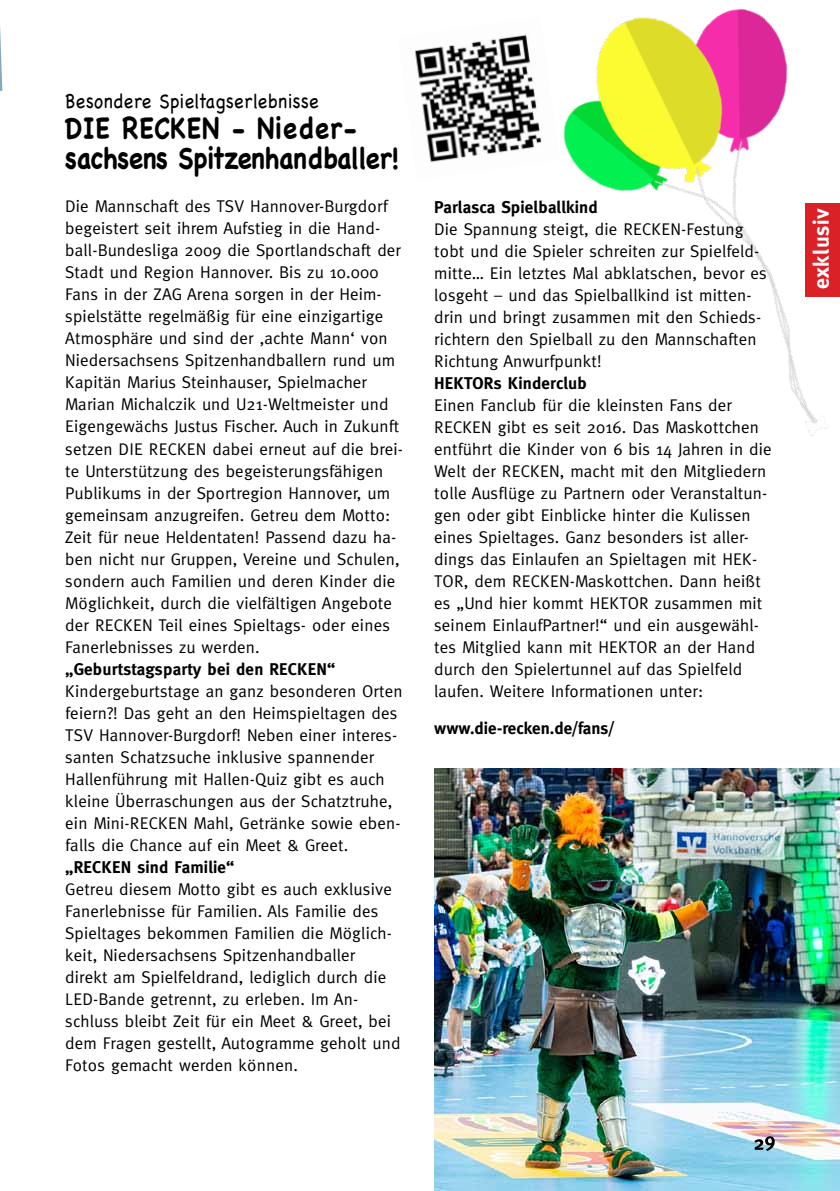
<style>
.page{position:relative;width:840px;height:1191px;background:#fff}
.page>*{position:absolute;margin:0;border:0;box-sizing:border-box;transform-origin:0 0}
.t1{font:700 29.8px/30px "Chalkboard";letter-spacing:-.015em;color:#000;scale:.87 1}
.t2{font:700 22px "Meta Plus";letter-spacing:.03em;color:#fff}
.t3{font:20.8px "Chalkboard";letter-spacing:.02em;color:#000;scale:.87 1}
.t4{font:17px/22px "Meta Plus";letter-spacing:.01em;color:#000}
.t5{font:700 17px "Meta Plus";letter-spacing:.01em;color:#000}
</style>
<div class="page">
<img style="left:563px;top:8px;width:276px;height:428px">
<img style="left:434px;top:768px;width:405px;height:423px">
<svg style="left:753px;top:1136px;width:21px;height:15px"></svg>
<div style="left:805px;top:203px;width:34px;height:93px;background:#da2128"></div>
<img style="left:414px;top:34px;width:128px;height:129px">
<img style="left:0;top:26px;width:3px;height:65px">
<p class="t3" style="left:65px;top:89px;width:292px">Besondere Spieltagserlebnisse</p>
<h1 class="t1" style="left:65px;top:113px;width:385px">DIE RECKEN - Nieder&shy;sachsens Spitzenhandballer!</h1>
<p class="t4" style="left:65px;top:195px;width:339px">Die Mannschaft des TSV Hannover-Burgdorf begeistert seit ihrem Aufstieg in die Hand&shy;ball-Bundesliga 2009 die Sportlandschaft der Stadt und Region Hannover. Bis zu 10.000<br>Fans in der ZAG Arena sorgen in der Heim&shy;spielstätte regelmäßig für eine einzigartige Atmosphäre und sind der ‚achte Mann‘ von Niedersachsens Spitzenhandballern rund um Kapitän Marius Steinhauser, Spielmacher Marian Michalczik und U21-Weltmeister und Eigengewächs Justus Fischer. Auch in Zukunft setzen DIE RECKEN dabei erneut auf die brei&shy;te Unterstützung des begeisterungsfähigen Publikums in der Sportregion Hannover, um gemeinsam anzugreifen. Getreu dem Motto:<br>Zeit für neue Heldentaten! Passend dazu ha&shy;ben nicht nur Gruppen, Vereine und Schulen, sondern auch Familien und deren Kinder die Möglichkeit, durch die vielfältigen Angebote der RECKEN Teil eines Spieltags- oder eines Fanerlebnisses zu werden.</p>
<p class="t5" style="left:65px;top:659px;width:271px">„Geburtstagsparty bei den RECKEN“</p>
<p class="t4" style="left:65px;top:679px;width:339px">Kindergeburtstage an ganz besonderen Orten feiern?! Das geht an den Heimspieltagen des TSV Hannover-Burgdorf! Neben einer interes&shy;santen Schatzsuche inklusive spannender Hallenführung mit Hallen-Quiz gibt es auch kleine Überraschungen aus der Schatztruhe, ein Mini-RECKEN Mahl, Getränke sowie eben&shy;falls die Chance auf ein Meet &amp; Greet.</p>
<p class="t5" style="left:65px;top:857px;width:171px">„RECKEN sind Familie“</p>
<p class="t4" style="left:65px;top:877px;width:336px">Getreu diesem Motto gibt es auch exklusive Fanerlebnisse für Familien. Als Familie des Spieltages bekommen Familien die Möglich&shy;keit, Niedersachsens Spitzenhandballer direkt am Spielfeldrand, lediglich durch die LED-Bande getrennt, zu erleben. Im An&shy;schluss bleibt Zeit für ein Meet &amp; Greet, bei dem Fragen gestellt, Autogramme geholt und Fotos gemacht werden können.</p>
<p class="t5" style="left:434px;top:197px;width:165px">Parlasca Spielballkind</p>
<p class="t4" style="left:434px;top:218px;width:334px">Die Spannung steigt, die RECKEN-Festung tobt und die Spieler schreiten zur Spielfeld&shy;mitte… Ein letztes Mal abklatschen, bevor es losgeht – und das Spielballkind ist mitten&shy;drin und bringt zusammen mit den Schieds&shy;richtern den Spielball zu den Mannschaften Richtung Anwurfpunkt!</p>
<p class="t5" style="left:434px;top:373px;width:154px">HEKTORs Kinderclub</p>
<p class="t4" style="left:434px;top:394px;width:339px">Einen Fanclub für die kleinsten Fans der RECKEN gibt es seit 2016. Das Maskottchen entführt die Kinder von 6 bis 14 Jahren in die Welt der RECKEN, macht mit den Mitgliedern tolle Ausflüge zu Partnern oder Veranstaltun&shy;gen oder gibt Einblicke hinter die Kulissen eines Spieltages. Ganz besonders ist aller&shy;dings das Einlaufen an Spieltagen mit HEK-TOR, dem RECKEN-Maskottchen. Dann heißt es „Und hier kommt HEKTOR zusammen mit seinem EinlaufPartner!“ und ein ausgewähl&shy;tes Mitglied kann mit HEKTOR an der Hand durch den Spielertunnel auf das Spielfeld laufen. Weitere Informationen unter:</p>
<p class="t5" style="left:434px;top:718px;width:181px">www.die-recken.de/fans/</p>
<p class="t2" style="left:807px;top:289px;width:83px;rotate:-90deg">exklusiv</p>
</div>
